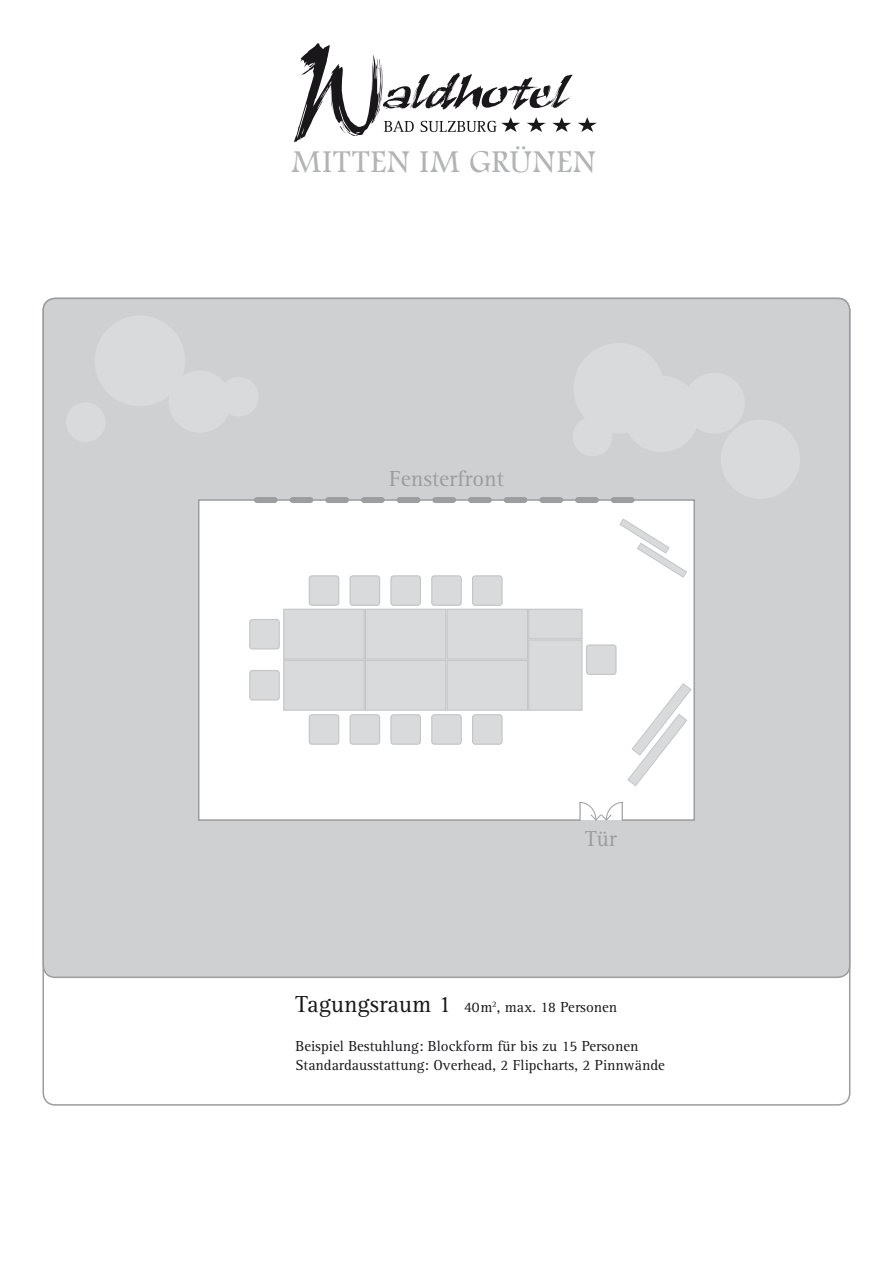
<style>
.page{position:relative;width:893px;height:1263px;background:#fff}
.page>*{position:absolute;margin:0;border:0;box-sizing:border-box;transform-origin:0 0}
.t1{font:33px "Footlight MT Light";letter-spacing:.035em;color:#b1b3b4}
.t2{font:22.5px "Rotis Serif";color:#9c9d9f}
.t3{font:15px/19.5px "Rotis Serif";color:#1a171b}
.s1{font-size:24px}
</style>
<div class="page">
<div style="left:43px;top:298px;width:807px;height:679px;background:#cfd0d2;border-radius:12px"></div>
<div style="left:95px;top:315px;width:90px;height:91px;background:#d9dadb;border-radius:50%"></div>
<div style="left:169px;top:370px;width:62px;height:63px;background:#d9dadb;border-radius:50%"></div>
<div style="left:219px;top:377px;width:40px;height:39px;background:#d9dadb;border-radius:50%"></div>
<div style="left:573px;top:417px;width:39px;height:39px;background:#d9dadb;border-radius:50%"></div>
<div style="left:66px;top:402px;width:40px;height:40px;background:#d9dadb;border-radius:50%"></div>
<div style="left:573px;top:343px;width:91px;height:91px;background:#d9dadb;border-radius:50%"></div>
<div style="left:623px;top:376px;width:76px;height:76px;background:#d9dadb;border-radius:50%"></div>
<div style="left:721px;top:419px;width:79px;height:80px;background:#d9dadb;border-radius:50%"></div>
<div style="left:684px;top:373px;width:61px;height:61px;background:#d9dadb;border-radius:50%"></div>
<svg style="left:294px;top:43px;width:303px;height:99px"></svg>
<div style="left:198px;top:498px;width:497px;height:323px;background:#fff"></div>
<div style="left:283px;top:609px;width:82px;height:51px;background:#d9dadb;border:1px solid #c5c6c8"></div>
<div style="left:365px;top:609px;width:81px;height:51px;background:#d9dadb;border:1px solid #c5c6c8"></div>
<div style="left:446px;top:609px;width:82px;height:51px;background:#d9dadb;border:1px solid #c5c6c8"></div>
<div style="left:283px;top:660px;width:82px;height:51px;background:#d9dadb;border:1px solid #c5c6c8"></div>
<div style="left:365px;top:660px;width:81px;height:51px;background:#d9dadb;border:1px solid #c5c6c8"></div>
<div style="left:446px;top:660px;width:82px;height:51px;background:#d9dadb;border:1px solid #c5c6c8"></div>
<div style="left:528px;top:639px;width:55px;height:72px;background:#d9dadb;border:1px solid #c5c6c8"></div>
<div style="left:528px;top:609px;width:55px;height:30px;background:#d9dadb;border:1px solid #c5c6c8"></div>
<div style="left:309px;top:576px;width:30px;height:29px;background:#d9dadb;border-radius:3px"></div>
<div style="left:309px;top:575px;width:30px;height:31px;border:1px solid #c5c6c8;border-radius:3px"></div>
<div style="left:350px;top:576px;width:30px;height:29px;background:#d9dadb;border-radius:3px"></div>
<div style="left:350px;top:575px;width:30px;height:31px;border:1px solid #c5c6c8;border-radius:3px"></div>
<div style="left:391px;top:576px;width:29px;height:29px;background:#d9dadb;border-radius:3px"></div>
<div style="left:390px;top:575px;width:31px;height:31px;border:1px solid #c5c6c8;border-radius:3px"></div>
<div style="left:432px;top:576px;width:29px;height:29px;background:#d9dadb;border-radius:3px"></div>
<div style="left:431px;top:575px;width:31px;height:31px;border:1px solid #c5c6c8;border-radius:3px"></div>
<div style="left:473px;top:576px;width:29px;height:29px;background:#d9dadb;border-radius:3px"></div>
<div style="left:472px;top:575px;width:31px;height:31px;border:1px solid #c5c6c8;border-radius:3px"></div>
<div style="left:587px;top:645px;width:29px;height:29px;background:#d9dadb;border-radius:3px"></div>
<div style="left:586px;top:644px;width:31px;height:31px;border:1px solid #c5c6c8;border-radius:3px"></div>
<div style="left:250px;top:619px;width:29px;height:30px;background:#d9dadb;border-radius:3px"></div>
<div style="left:249px;top:619px;width:31px;height:30px;border:1px solid #c5c6c8;border-radius:3px"></div>
<div style="left:250px;top:670px;width:29px;height:30px;background:#d9dadb;border-radius:3px"></div>
<div style="left:249px;top:670px;width:31px;height:30px;border:1px solid #c5c6c8;border-radius:3px"></div>
<div style="left:309px;top:715px;width:30px;height:29px;background:#d9dadb;border-radius:3px"></div>
<div style="left:309px;top:714px;width:30px;height:31px;border:1px solid #c5c6c8;border-radius:3px"></div>
<div style="left:350px;top:715px;width:30px;height:29px;background:#d9dadb;border-radius:3px"></div>
<div style="left:350px;top:714px;width:30px;height:31px;border:1px solid #c5c6c8;border-radius:3px"></div>
<div style="left:391px;top:715px;width:29px;height:29px;background:#d9dadb;border-radius:3px"></div>
<div style="left:390px;top:714px;width:31px;height:31px;border:1px solid #c5c6c8;border-radius:3px"></div>
<div style="left:432px;top:715px;width:29px;height:29px;background:#d9dadb;border-radius:3px"></div>
<div style="left:431px;top:714px;width:31px;height:31px;border:1px solid #c5c6c8;border-radius:3px"></div>
<div style="left:473px;top:715px;width:29px;height:29px;background:#d9dadb;border-radius:3px"></div>
<div style="left:472px;top:714px;width:31px;height:31px;border:1px solid #c5c6c8;border-radius:3px"></div>
<svg style="left:579px;top:801px;width:45px;height:20px"></svg>
<svg style="left:257px;top:497px;width:375px;height:6px;background:#b0b1b3"></svg>
<svg style="left:619px;top:518px;width:68px;height:60px"></svg>
<svg style="left:627px;top:683px;width:65px;height:104px"></svg>
<h1 class="t1" style="left:292px;top:142px;width:305px">MITTEN IM GRÜNEN</h1>
<h2 class="t2" style="left:389px;top:466px;width:116px">Fensterfront</h2>
<h2 class="t2" style="left:585px;top:825px;width:33px">Tür</h2>
<p class="t3" style="left:296px;top:998px;width:323px"><span class="s1">Tagungsraum 1</span> 40m<sup>2</sup>, max. 18 Personen</p>
<p class="t3" style="left:296px;top:1037px;width:371px">Beispiel Bestuhlung: Blockform für bis zu 15 Personen<br>Standardausstattung: Overhead, 2 Flipcharts, 2 Pinnwände</p>
</div>
